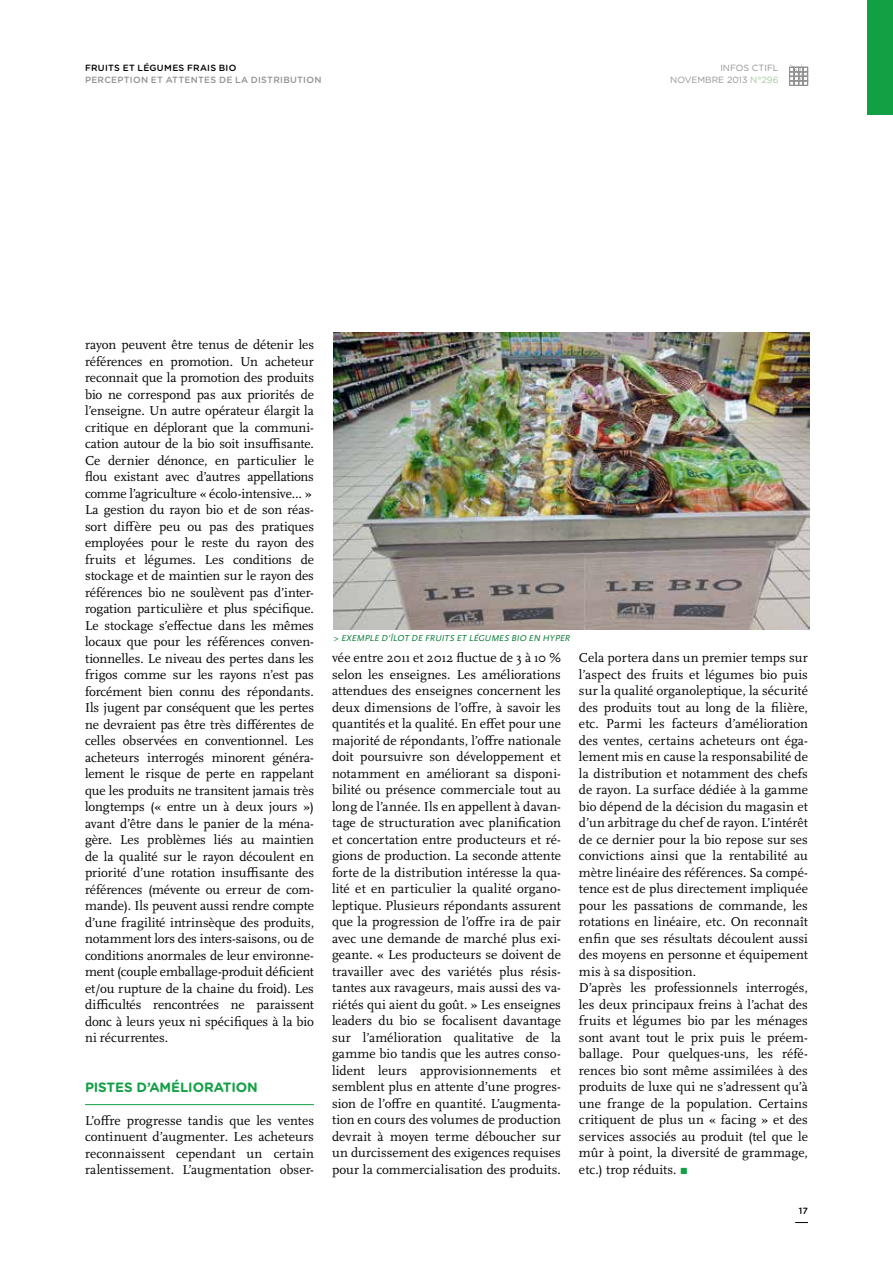
<style>
.page{position:relative;width:893px;height:1263px;background:#fff}
.page>*{position:absolute;margin:0;border:0;box-sizing:border-box;transform-origin:0 0}
.t1{font:13.5px/16.5px "Scala OT";letter-spacing:-.005em;color:#000}
.t2{font:700 13.5px "Gotham Rounded";letter-spacing:-.01em;color:#13a045}
.t3{font:italic 9px "Scala Sans";color:#007833}
.t4{font:500 9px "Gotham Rounded";letter-spacing:.03em;color:#919291}
.t5{font:9px/12px "Gotham Rounded";color:#919291;text-align:right}
.t6{font:500 9px "Gotham Rounded";letter-spacing:.03em;color:#000}
.s1{color:#9fc996}
.s2{font-style:normal}
.s3{color:#13a045}
</style>
<div class="page">
<svg style="left:789px;top:64px;width:19px;height:22px"></svg>
<svg style="left:795px;top:1222px;width:13px;height:1px"></svg>
<div style="left:867px;top:0;width:26px;height:115px;background:#13a045"></div>
<hr style="left:85px;top:1104px;width:229px;height:1px;background:#13a045">
<img style="left:334px;top:333px;width:476px;height:297px">
<p class="t6" style="left:85px;top:61px;width:153px">FRUITS ET LÉGUMES FRAIS BIO</p>
<p class="t4" style="left:85px;top:73px;width:238px">PERCEPTION ET ATTENTES DE LA DISTRIBUTION</p>
<p class="t5" style="left:670px;top:61px;width:110px">INFOS CTIFL<br>NOVEMBRE 2013 <span class="s1">N°296</span></p>
<p class="t1" style="left:85px;top:336px;width:230px">rayon peuvent être tenus de détenir les références en promotion. Un acheteur reconnait que la promotion des produits bio ne correspond pas aux priorités de l’enseigne. Un autre opérateur élargit la critique en déplorant que la communi&shy;cation autour de la bio soit insuffisante.<br>Ce dernier dénonce, en particulier le flou existant avec d’autres appellations comme l’agriculture « écolo-intensive… » La gestion du rayon bio et de son réas&shy;sort diffère peu ou pas des pratiques employées pour le reste du rayon des fruits et légumes. Les conditions de stockage et de maintien sur le rayon des références bio ne soulèvent pas d’inter&shy;rogation particulière et plus spécifique.<br>Le stockage s’effectue dans les mêmes locaux que pour les références conven&shy;tionnelles. Le niveau des pertes dans les frigos comme sur les rayons n’est pas forcément bien connu des répondants.<br>Ils jugent par conséquent que les pertes ne devraient pas être très différentes de celles observées en conventionnel. Les acheteurs interrogés minorent généra&shy;lement le risque de perte en rappelant que les produits ne transitent jamais très longtemps (« entre un à deux jours ») avant d’être dans le panier de la ména&shy;gère. Les problèmes liés au maintien de la qualité sur le rayon découlent en priorité d’une rotation insuffisante des références (mévente ou erreur de com&shy;mande). Ils peuvent aussi rendre compte d’une fragilité intrinsèque des produits, notamment lors des inters-saisons, ou de conditions anormales de leur environne&shy;ment (couple emballage-produit déficient et/ou rupture de la chaine du froid). Les difficultés rencontrées ne paraissent donc à leurs yeux ni spécifiques à la bio ni récurrentes.</p>
<p class="t2" style="left:85px;top:1077px;width:174px">PISTES D’AMÉLIORATION</p>
<p class="t1" style="left:85px;top:1112px;width:230px;text-align:justify">L’offre progresse tandis que les ventes continuent d’augmenter. Les acheteurs reconnaissent cependant un certain ralentissement. L’augmentation obser-</p>
<p class="t3" style="left:334px;top:633px;width:239px"><span class="s2">&gt;</span> EXEMPLE D'ÎLOT DE FRUITS ET LÉGUMES BIO EN HYPER</p>
<p class="t1" style="left:332px;top:650px;width:230px;text-align:justify">vée entre 2011 et 2012 fluctue de 3 à 10 % selon les enseignes. Les améliorations attendues des enseignes concernent les deux dimensions de l’offre, à savoir les quantités et la qualité. En effet pour une majorité de répondants, l’offre nationale doit poursuivre son développement et notamment en améliorant sa disponi&shy;bilité ou présence commerciale tout au long de l’année. Ils en appellent à davan&shy;tage de structuration avec planification et concertation entre producteurs et ré&shy;gions de production. La seconde attente forte de la distribution intéresse la qua&shy;lité et en particulier la qualité organo&shy;leptique. Plusieurs répondants assurent que la progression de l’offre ira de pair avec une demande de marché plus exi&shy;geante. « Les producteurs se doivent de travailler avec des variétés plus résis&shy;tantes aux ravageurs, mais aussi des va&shy;riétés qui aient du goût. » Les enseignes leaders du bio se focalisent davantage sur l’amélioration qualitative de la gamme bio tandis que les autres conso&shy;lident leurs approvisionnements et semblent plus en attente d’une progres&shy;sion de l’offre en quantité. L’augmenta&shy;tion en cours des volumes de production devrait à moyen terme déboucher sur un durcissement des exigences requises pour la commercialisation des produits.</p>
<p class="t1" style="left:579px;top:650px;width:230px">Cela portera dans un premier temps sur l’aspect des fruits et légumes bio puis sur la qualité organoleptique, la sécurité des produits tout au long de la filière, etc. Parmi les facteurs d’amélioration des ventes, certains acheteurs ont éga&shy;lement mis en cause la responsabilité de la distribution et notamment des chefs de rayon. La surface dédiée à la gamme bio dépend de la décision du magasin et d’un arbitrage du chef de rayon. L’intérêt de ce dernier pour la bio repose sur ses convictions ainsi que la rentabilité au mètre linéaire des références. Sa compé&shy;tence est de plus directement impliquée pour les passations de commande, les rotations en linéaire, etc. On reconnaît enfin que ses résultats découlent aussi des moyens en personne et équipement mis à sa disposition.<br>D’après les professionnels interrogés, les deux principaux freins à l’achat des fruits et légumes bio par les ménages sont avant tout le prix puis le préem&shy;ballage. Pour quelques-uns, les réfé&shy;rences bio sont même assimilées à des produits de luxe qui ne s’adressent qu’à une frange de la population. Certains critiquent de plus un « facing » et des services associés au produit (tel que le mûr à point, la diversité de grammage, etc.) trop réduits. <span class="s3">▪</span></p>
<p class="t6" style="left:799px;top:1204px;width:11px">17</p>
</div>
